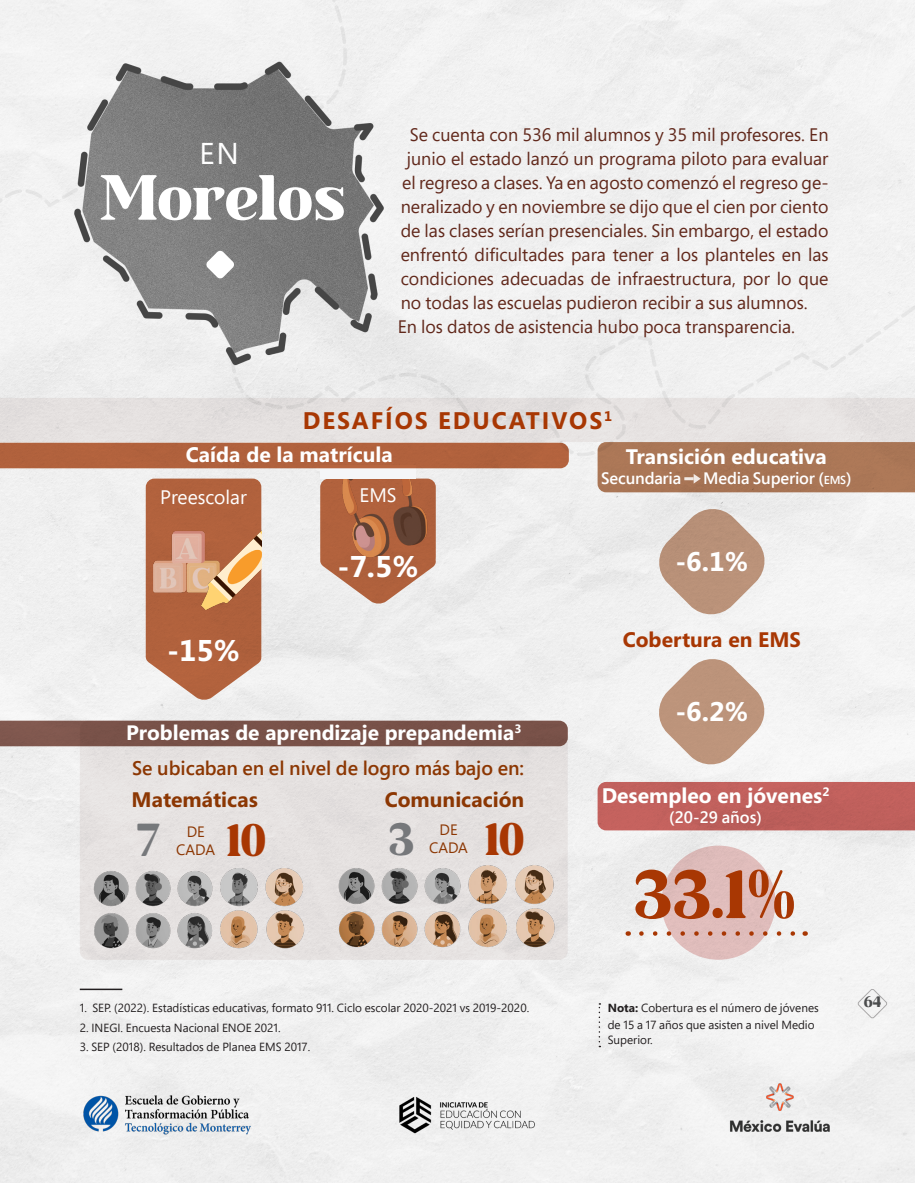
<style>
.page{position:relative;width:915px;height:1183px;background:#fff}
.page>*{position:absolute;margin:0;border:0;box-sizing:border-box;transform-origin:0 0}
.t1{font:67.5px "Merger";color:#a83703}
.t2{font:63px "Merger";letter-spacing:-.005em;color:#fff}
.t3{font:45px "Merger";color:#a83703}
.t4{font:45px "Merger";color:#76787b}
.t5{font:700 30px "Segoe";color:#fff}
.t6{font:30px "Segoe Pro";color:#fff}
.t7{font:700 27px "Segoe";color:#fff}
.t8{font:700 24px "Segoe";letter-spacing:.08em;color:#a83703}
.t9{font:700 21px "Segoe";color:#fff}
.t10{font:700 21px "Segoe";color:#8c3703}
.t11{font:700 21px "Segoe";color:#a83703}
.t12{font:700 20.85px "Segoe";color:#fff}
.t13{font:600 19.65px "Segoe Pro";color:#8c3703}
.t14{font:19.5px "Segoe Pro";color:#fff}
.t15{font:18px "Segoe Pro";color:#61281b}
.t16{font:600 16.5px "Segoe Pro";letter-spacing:-.01em;color:#fff}
.t17{font:15px "Segoe Pro";color:#8c3703}
.t18{font:15px "Merger";color:#4b4c4d}
.t19{font:11.7px/16.5px "Segoe Pro";color:#231f20}
.s1{font-size:11.55px}
.s2{font-family:"Segoe";font-weight:700}
</style>
<div class="page">
<img style="left:0;top:0;width:914px;height:1182px">
<svg style="left:856px;top:988px;width:31px;height:30px"></svg>
<img style="left:80px;top:1092px;width:174px;height:44px">
<img style="left:398px;top:1080px;width:138px;height:68px">
<img style="left:719px;top:1062px;width:110px;height:69px">
<svg style="left:206px;top:250px;width:28px;height:29px"></svg>
<div style="left:661px;top:845px;width:114px;height:114px;background:#dfbcbb;border-radius:50%"></div>
<svg style="left:656px;top:506px;width:111px;height:111px"></svg>
<svg style="left:655px;top:656px;width:112px;height:111px"></svg>
<div style="left:0;top:720px;width:567px;height:26px;background:#80584f"></div>
<svg style="left:80px;top:720px;width:487px;height:239px;background:#d3cac7"></svg>
<div style="left:597px;top:781px;width:317px;height:49px;background:#c0605d"></div>
<svg style="left:145px;top:613px;width:117px;height:87px"></svg>
<div style="left:146px;top:478px;width:115px;height:185px;background:#b0613d;border-radius:9px"></div>
<svg style="left:319px;top:517px;width:117px;height:87px;background:#cca391"></svg>
<div style="left:320px;top:478px;width:115px;height:87px;background:#b0613c;border-radius:9px"></div>
<svg style="left:641px;top:931px;width:156px;height:4px"></svg>
<img style="left:335px;top:860px;width:221px;height:91px">
<svg style="left:0;top:398px;width:914px;height:94px;background:#d1b6a9"></svg>
<img style="left:142px;top:515px;width:66px;height:95px">
<img style="left:202px;top:531px;width:59px;height:78px">
<img style="left:330px;top:479px;width:98px;height:79px">
<img style="left:92px;top:864px;width:212px;height:87px">
<hr style="left:80px;top:988px;width:42px;height:1px;background:#231f20">
<svg style="left:598px;top:1002px;width:2px;height:44px"></svg>
<p class="t6" style="left:199px;top:133px;width:41px">EN</p>
<p class="t2" style="left:100px;top:150px;width:246px">Morelos</p>
<p class="t15" style="left:409px;top:122px;width:420px">Se cuenta con 536 mil alumnos y 35 mil profesores. En</p>
<p class="t15" style="left:406px;top:146px;width:423px">junio el estado lanzó un programa piloto para evaluar</p>
<p class="t15" style="left:402px;top:170px;width:428px">el regreso a clases. Ya en agosto comenzó el regreso ge-</p>
<p class="t15" style="left:400px;top:194px;width:429px">neralizado y en noviembre se dijo que el cien por ciento</p>
<p class="t15" style="left:400px;top:218px;width:429px">de las clases serían presenciales. Sin embargo, el estado</p>
<p class="t15" style="left:400px;top:242px;width:429px">enfrentó dificultades para tener a los planteles en las</p>
<p class="t15" style="left:400px;top:266px;width:429px">condiciones adecuadas de infraestructura, por lo que</p>
<p class="t15" style="left:400px;top:290px;width:408px">no todas las escuelas pudieron recibir a sus alumnos.</p>
<p class="t15" style="left:397px;top:314px;width:399px">En los datos de asistencia hubo poca transparencia.</p>
<p class="t8" style="left:303px;top:403px;width:311px">DESAFÍOS EDUCATIVOS<sup>1</sup></p>
<p class="t9" style="left:186px;top:439px;width:208px">Caída de la matrícula</p>
<p class="t14" style="left:160px;top:484px;width:88px">Preescolar</p>
<p class="t5" style="left:167px;top:629px;width:74px">-15%</p>
<p class="t14" style="left:359px;top:481px;width:39px">EMS</p>
<p class="t5" style="left:337px;top:545px;width:82px">-7.5%</p>
<p class="t12" style="left:126px;top:717px;width:396px">Problemas de aprendizaje prepandemia<sup>3</sup></p>
<p class="t13" style="left:132px;top:754px;width:393px">Se ubicaban en el nivel de logro más bajo en:</p>
<p class="t10" style="left:131px;top:784px;width:128px">Matemáticas</p>
<p class="t10" style="left:384px;top:784px;width:141px">Comunicación</p>
<p class="t4" style="left:137px;top:805px;width:26px">7</p>
<p class="t3" style="left:226px;top:805px;width:42px">10</p>
<p class="t4" style="left:388px;top:804px;width:27px">3</p>
<p class="t17" style="left:187px;top:821px;width:20px">DE</p>
<p class="t17" style="left:176px;top:839px;width:40px">CADA</p>
<p class="t17" style="left:439px;top:819px;width:20px">DE</p>
<p class="t17" style="left:429px;top:837px;width:40px">CADA</p>
<p class="t3" style="left:484px;top:804px;width:42px">10</p>
<p class="t9" style="left:625px;top:442px;width:202px">Transición educativa</p>
<p class="t16" style="left:601px;top:467px;width:81px">Secundaria</p>
<p class="t16" style="left:703px;top:467px;width:150px">Media Superior (<span class="s1">EMS</span>)</p>
<p class="t7" style="left:675px;top:541px;width:74px">-6.1%</p>
<p class="t11" style="left:622px;top:624px;width:179px">Cobertura en EMS</p>
<p class="t7" style="left:675px;top:691px;width:74px">-6.2%</p>
<p class="t9" style="left:601px;top:780px;width:229px">Desempleo en jóvenes<sup>2</sup></p>
<p class="t16" style="left:669px;top:805px;width:94px">(20-29 años)</p>
<p class="t1" style="left:633px;top:843px;width:163px">33.1%</p>
<p class="t19" style="left:80px;top:999px;width:451px">1. SEP. (2022). Estadísticas educativas, formato 911. Ciclo escolar 2020-2021 vs 2019-2020.</p>
<p class="t19" style="left:80px;top:1018px;width:202px">2. INEGI. Encuesta Nacional ENOE 2021.</p>
<p class="t19" style="left:80px;top:1038px;width:232px">3. SEP (2018). Resultados de Planea EMS 2017.</p>
<p class="t19" style="left:607px;top:999px;width:212px"><span class="s2">Nota:</span> Cobertura es el número de jóvenes de 15 a 17 años que asisten a nivel Medio</p>
<p class="t19" style="left:607px;top:1030px;width:46px">Superior.</p>
<p class="t18" style="left:863px;top:990px;width:19px">64</p>
</div>
